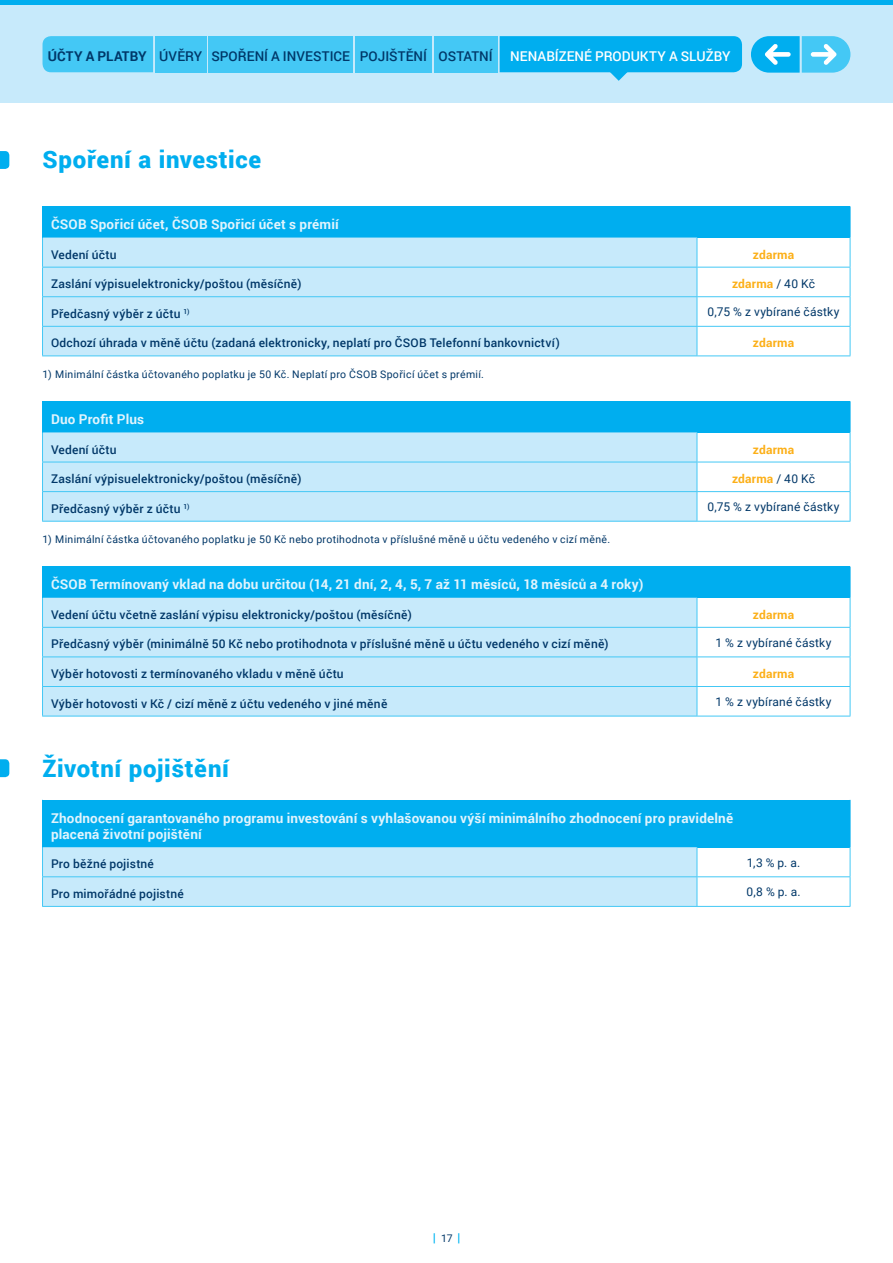
<style>
.page{position:relative;width:893px;height:1263px;background:#fff}
.page>*{position:absolute;margin:0;border:0;box-sizing:border-box;transform-origin:0 0}
.Bunka_zdarma{font:900 24px "Roboto";letter-spacing:.03em;color:#00aeef}
.Tabulka_hlavicka{font:700 13.5px/16.2px "Roboto";letter-spacing:.01em;color:#e1f4fd}
.Tlacitko_lvl_1{font:500 13.5px "Roboto";letter-spacing:.005em;color:#003768}
.Tlacitko_lvl_1-2{font:500 13.5px "Roboto";color:#fff}
.Tlacitko_lvl_1-3{font:700 13.5px "Roboto";letter-spacing:.005em;color:#003768}
.Tabulka_1_sloupec{font:500 12px "Roboto";letter-spacing:.02em;color:#003768}
.Tabulka_text{font:12px "Roboto";letter-spacing:.015em;color:#003768}
.Bunka_zdarma-2{font:700 12px "Roboto";letter-spacing:.02em;color:#fcaf17}
.Tabulka_text-2{font:700 12px "Roboto";letter-spacing:.02em;color:#fcaf17}
.Perex{font:10.5px "Roboto";letter-spacing:.03em;color:#003768}
.s1{font-weight:400;color:#003768}
</style>
<div class="page">
<div style="left:43px;top:206px;width:807px;height:32px;background:#00aeef"></div>
<div style="left:43px;top:238px;width:654px;height:117px;background:#c7eafb"></div>
<hr style="left:850px;top:206px;width:1px;height:32px;background:#00aeef">
<hr style="left:42px;top:267px;width:655px;height:1px;background:#44c8f5">
<hr style="left:697px;top:267px;width:153px;height:1px;background:#44c8f5">
<svg style="left:42px;top:238px;width:1px;height:117px"></svg>
<svg style="left:697px;top:238px;width:1px;height:117px"></svg>
<svg style="left:850px;top:238px;width:1px;height:117px"></svg>
<hr style="left:42px;top:206px;width:1px;height:32px;background:#00aeef">
<hr style="left:42px;top:296px;width:655px;height:1px;background:#44c8f5">
<hr style="left:697px;top:296px;width:153px;height:1px;background:#44c8f5">
<hr style="left:42px;top:326px;width:655px;height:1px;background:#44c8f5">
<hr style="left:697px;top:326px;width:153px;height:1px;background:#44c8f5">
<hr style="left:42px;top:355px;width:655px;height:1px;background:#44c8f5">
<hr style="left:697px;top:355px;width:153px;height:1px;background:#44c8f5">
<div style="left:43px;top:401px;width:807px;height:31px;background:#00aeef"></div>
<div style="left:43px;top:432px;width:654px;height:89px;background:#c7eafb"></div>
<hr style="left:850px;top:401px;width:1px;height:31px;background:#00aeef">
<hr style="left:42px;top:462px;width:655px;height:1px;background:#44c8f5">
<hr style="left:697px;top:462px;width:153px;height:1px;background:#44c8f5">
<hr style="left:42px;top:432px;width:1px;height:30px;background:#44c8f5">
<hr style="left:697px;top:432px;width:1px;height:30px;background:#44c8f5">
<hr style="left:850px;top:432px;width:1px;height:30px;background:#44c8f5">
<svg style="left:42px;top:462px;width:1px;height:59px"></svg>
<svg style="left:697px;top:462px;width:1px;height:59px"></svg>
<svg style="left:850px;top:462px;width:1px;height:59px"></svg>
<hr style="left:42px;top:401px;width:1px;height:31px;background:#00aeef">
<hr style="left:42px;top:491px;width:655px;height:1px;background:#44c8f5">
<hr style="left:697px;top:491px;width:153px;height:1px;background:#44c8f5">
<hr style="left:42px;top:521px;width:655px;height:1px;background:#44c8f5">
<hr style="left:697px;top:521px;width:153px;height:1px;background:#44c8f5">
<div style="left:43px;top:567px;width:807px;height:31px;background:#00aeef"></div>
<div style="left:43px;top:598px;width:654px;height:118px;background:#c7eafb"></div>
<hr style="left:850px;top:567px;width:1px;height:31px;background:#00aeef">
<hr style="left:42px;top:627px;width:655px;height:1px;background:#44c8f5">
<hr style="left:697px;top:627px;width:153px;height:1px;background:#44c8f5">
<svg style="left:42px;top:598px;width:1px;height:118px"></svg>
<svg style="left:697px;top:598px;width:1px;height:118px"></svg>
<svg style="left:850px;top:598px;width:1px;height:118px"></svg>
<hr style="left:42px;top:567px;width:1px;height:31px;background:#00aeef">
<hr style="left:42px;top:656px;width:655px;height:1px;background:#44c8f5">
<hr style="left:697px;top:656px;width:153px;height:1px;background:#44c8f5">
<hr style="left:42px;top:686px;width:655px;height:1px;background:#44c8f5">
<hr style="left:697px;top:686px;width:153px;height:1px;background:#44c8f5">
<hr style="left:42px;top:716px;width:655px;height:1px;background:#44c8f5">
<hr style="left:697px;top:716px;width:153px;height:1px;background:#44c8f5">
<div style="left:43px;top:800px;width:807px;height:47px;background:#00aeef"></div>
<hr style="left:850px;top:800px;width:1px;height:47px;background:#00aeef">
<hr style="left:697px;top:876px;width:153px;height:1px;background:#44c8f5">
<svg style="left:42px;top:847px;width:656px;height:59px;background:#c3e9fa"></svg>
<svg style="left:850px;top:847px;width:1px;height:59px"></svg>
<hr style="left:42px;top:800px;width:1px;height:47px;background:#00aeef">
<hr style="left:42px;top:906px;width:655px;height:1px;background:#44c8f5">
<hr style="left:697px;top:906px;width:153px;height:1px;background:#44c8f5">
<div style="left:0;top:4px;width:893px;height:99px;background:#c7eafb"></div>
<svg style="left:751px;top:36px;width:99px;height:37px;background:#4cc7f4"></svg>
<div style="left:43px;top:36px;width:110px;height:36px;background:#44c8f5"></div>
<div style="left:155px;top:36px;width:51px;height:36px;background:#44c8f5"></div>
<div style="left:208px;top:36px;width:145px;height:36px;background:#44c8f5"></div>
<div style="left:355px;top:36px;width:77px;height:36px;background:#44c8f5"></div>
<svg style="left:500px;top:36px;width:242px;height:45px"></svg>
<div style="left:434px;top:36px;width:63px;height:36px;background:#44c8f5"></div>
<hr style="left:0;top:0;width:893px;height:4px;background:#00aeef">
<svg style="left:0;top:151px;width:9px;height:18px"></svg>
<svg style="left:0;top:759px;width:9px;height:18px"></svg>
<p class="Tlacitko_lvl_1-3" style="left:48px;top:47px;width:100px">ÚČTY A PLATBY</p>
<p class="Tlacitko_lvl_1" style="left:159px;top:47px;width:45px">ÚVĚRY</p>
<p class="Tlacitko_lvl_1" style="left:211px;top:47px;width:140px">SPOŘENÍ A INVESTICE</p>
<p class="Tlacitko_lvl_1" style="left:360px;top:47px;width:69px">POJIŠTĚNÍ</p>
<p class="Tlacitko_lvl_1" style="left:439px;top:47px;width:56px">OSTATNÍ</p>
<p class="Tlacitko_lvl_1-2" style="left:510px;top:47px;width:222px">NENABÍZENÉ PRODUKTY A SLUŽBY</p>
<p class="Bunka_zdarma" style="left:43px;top:143px;width:220px">Spoření a investice</p>
<p class="Tabulka_hlavicka" style="left:51px;top:216px;width:289px">ČSOB Spořicí účet, ČSOB Spořicí účet s prémií</p>
<p class="Tabulka_1_sloupec" style="left:51px;top:246px;width:67px">Vedení účtu</p>
<p class="Bunka_zdarma-2" style="left:753px;top:246px;width:43px">zdarma</p>
<p class="Tabulka_1_sloupec" style="left:51px;top:275px;width:252px">Zaslání výpisuelektronicky/poštou (měsíčně)</p>
<p class="Tabulka_text-2" style="left:732px;top:275px;width:84px">zdarma <span class="s1">/ 40 Kč</span></p>
<p class="Tabulka_1_sloupec" style="left:51px;top:305px;width:140px">Předčasný výběr z účtu <sup>1)</sup></p>
<p class="Tabulka_text" style="left:708px;top:303px;width:133px">0,75 % z vybírané částky</p>
<p class="Tabulka_1_sloupec" style="left:51px;top:335px;width:510px">Odchozí úhrada v měně účtu (zadaná elektronicky, neplatí pro ČSOB Telefonní bankovnictví)</p>
<p class="Bunka_zdarma-2" style="left:753px;top:335px;width:43px">zdarma</p>
<p class="Perex" style="left:43px;top:367px;width:443px">1) Minimální částka účtovaného poplatku je 50 Kč. Neplatí pro ČSOB Spořicí účet s prémií.</p>
<p class="Tabulka_hlavicka" style="left:51px;top:410px;width:95px">Duo Profit Plus</p>
<p class="Tabulka_1_sloupec" style="left:51px;top:441px;width:67px">Vedení účtu</p>
<p class="Bunka_zdarma-2" style="left:753px;top:441px;width:43px">zdarma</p>
<p class="Tabulka_1_sloupec" style="left:51px;top:470px;width:252px">Zaslání výpisuelektronicky/poštou (měsíčně)</p>
<p class="Tabulka_text-2" style="left:732px;top:470px;width:84px">zdarma <span class="s1">/ 40 Kč</span></p>
<p class="Tabulka_1_sloupec" style="left:51px;top:500px;width:140px">Předčasný výběr z účtu <sup>1)</sup></p>
<p class="Tabulka_text" style="left:708px;top:498px;width:133px">0,75 % z vybírané částky</p>
<p class="Perex" style="left:43px;top:532px;width:569px">1) Minimální částka účtovaného poplatku je 50 Kč nebo protihodnota v příslušné měně u účtu vedeného v cizí měně.</p>
<p class="Tabulka_hlavicka" style="left:51px;top:576px;width:594px">ČSOB Termínovaný vklad na dobu určitou (14, 21 dní, 2, 4, 5, 7 až 11 měsíců, 18 měsíců a 4 roky)</p>
<p class="Tabulka_1_sloupec" style="left:51px;top:606px;width:362px">Vedení účtu včetně zaslání výpisu elektronicky/poštou (měsíčně)</p>
<p class="Bunka_zdarma-2" style="left:753px;top:606px;width:43px">zdarma</p>
<p class="Tabulka_1_sloupec" style="left:51px;top:636px;width:559px">Předčasný výběr (minimálně 50 Kč nebo protihodnota v příslušné měně u účtu vedeného v cizí měně)</p>
<p class="Tabulka_text" style="left:716px;top:634px;width:117px">1 % z vybírané částky</p>
<p class="Tabulka_1_sloupec" style="left:51px;top:665px;width:294px">Výběr hotovosti z termínovaného vkladu v měně účtu</p>
<p class="Bunka_zdarma-2" style="left:753px;top:665px;width:43px">zdarma</p>
<p class="Tabulka_1_sloupec" style="left:51px;top:695px;width:338px">Výběr hotovosti v Kč / cizí měně z účtu vedeného v jiné měně</p>
<p class="Tabulka_text" style="left:716px;top:693px;width:117px">1 % z vybírané částky</p>
<p class="Bunka_zdarma" style="left:43px;top:751px;width:188px">Životní pojištění</p>
<p class="Tabulka_hlavicka" style="left:51px;top:809px;width:684px">Zhodnocení garantovaného programu investování s vyhlašovanou výší minimálního zhodnocení pro pravidelně placená životní pojištění</p>
<p class="Tabulka_1_sloupec" style="left:51px;top:855px;width:104px">Pro běžné pojistné</p>
<p class="Tabulka_text" style="left:747px;top:854px;width:55px">1,3 % p. a.</p>
<p class="Tabulka_1_sloupec" style="left:51px;top:885px;width:134px">Pro mimořádné pojistné</p>
<p class="Tabulka_text" style="left:746px;top:883px;width:56px">0,8 % p. a.</p>
<p class="Perex" style="left:441px;top:1231px;width:13px">17</p>
</div>
